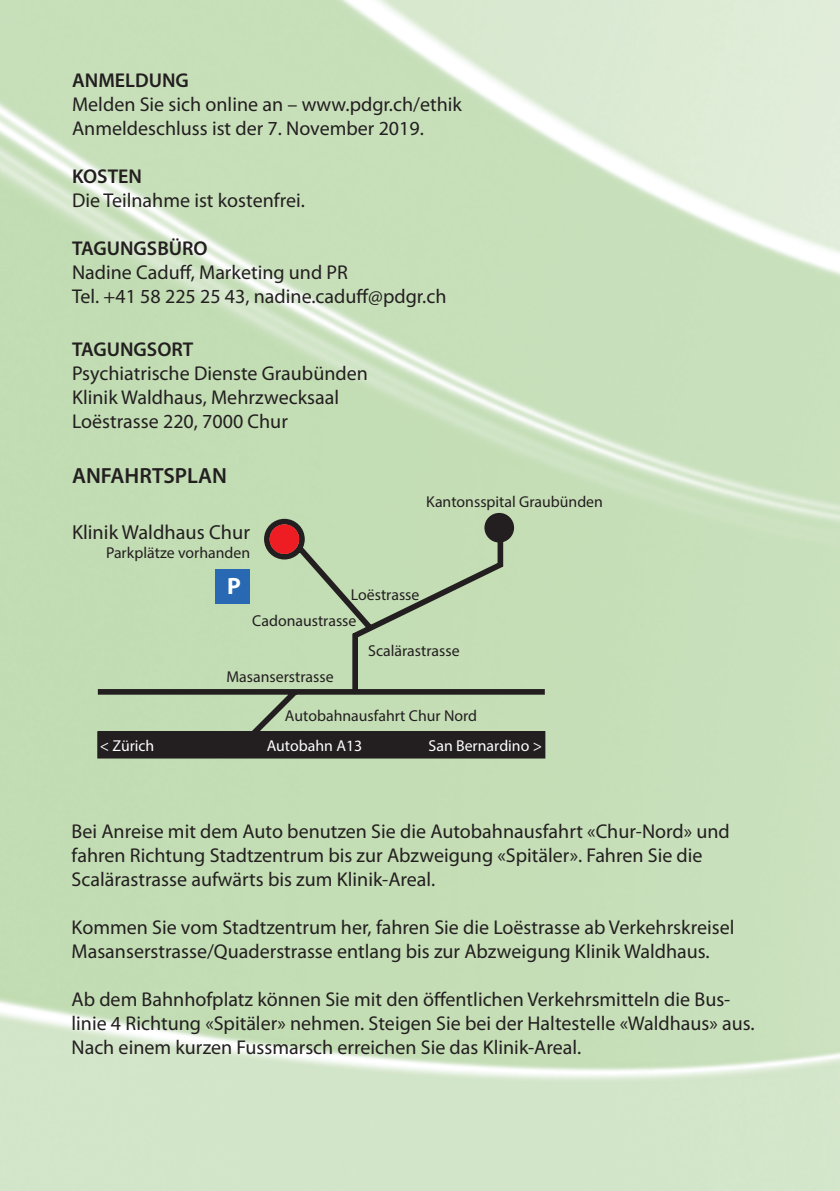
<style>
.page{position:relative;width:840px;height:1191px;background:#fff}
.page>*{position:absolute;margin:0;border:0;box-sizing:border-box;transform-origin:0 0}
.t1{font:700 23.6px "Myriad Pro";color:#fff}
.t2{font:600 22px "Myriad Pro";color:#231f20}
.t3{font:20.2px "Myriad Pro";color:#231f20}
.t4{font:20px/24px "Myriad Pro";color:#231f20}
.t5{font:600 20px "Myriad Pro";color:#231f20}
.t6{font:15.8px/26px "Myriad Pro";color:#231f20}
.t7{font:15.8px "Myriad Pro";color:#fff}
</style>
<div class="page">
<img style="left:0;top:0;width:839px;height:1191px">
<svg style="left:92px;top:516px;width:458px;height:242px;background:#a9be9c"></svg>
<div style="left:269px;top:524px;width:30px;height:30px;background:#ee1d23;border-radius:50%"></div>
<div style="left:484px;top:513px;width:30px;height:29px;background:#231f20;border-radius:50%"></div>
<div style="left:216px;top:569px;width:34px;height:35px;background:#2969b3"></div>
<p class="t5" style="left:72px;top:68px;width:118px">ANMELDUNG</p>
<p class="t4" style="left:72px;top:92px;width:391px">Melden Sie sich online an – www.pdgr.ch/ethik<br>Anmeldeschluss ist der 7. November 2019.</p>
<p class="t5" style="left:72px;top:164px;width:71px">KOSTEN</p>
<p class="t4" style="left:72px;top:188px;width:234px">Die Teilnahme ist kostenfrei.</p>
<p class="t5" style="left:72px;top:236px;width:137px">TAGUNGSBÜRO</p>
<p class="t4" style="left:72px;top:260px;width:375px">Nadine Caduff, Marketing und PR<br>Tel. +41 58 225 25 43, nadine.caduff@pdgr.ch</p>
<p class="t5" style="left:72px;top:336px;width:123px">TAGUNGSORT</p>
<p class="t4" style="left:72px;top:361px;width:297px">Psychiatrische Dienste Graubünden<br>Klinik Waldhaus, Mehrzwecksaal<br>Loëstrasse 220, 7000 Chur</p>
<p class="t2" style="left:72px;top:461px;width:156px">ANFAHRTSPLAN</p>
<p class="t3" style="left:72px;top:520px;width:179px">Klinik Waldhaus Chur</p>
<p class="t6" style="left:106px;top:539px;width:145px">Parkplätze vorhanden</p>
<p class="t1" style="left:227px;top:571px;width:15px">P</p>
<p class="t6" style="left:252px;top:581px;width:168px;text-indent:99px">Loëstrasse<br>Cadonaustrasse</p>
<p class="t6" style="left:426px;top:488px;width:178px">Kantonsspital Graubünden</p>
<p class="t6" style="left:226px;top:663px;width:108px">Masanserstrasse</p>
<p class="t6" style="left:368px;top:637px;width:93px">Scalärastrasse</p>
<p class="t6" style="left:285px;top:702px;width:193px">Autobahnausfahrt Chur Nord</p>
<p class="t7" style="left:266px;top:735px;width:97px">Autobahn A13</p>
<p class="t7" style="left:100px;top:735px;width:56px">&lt; Zürich</p>
<p class="t7" style="left:428px;top:735px;width:115px">San Bernardino &gt;</p>
<p class="t4" style="left:71px;top:819px;width:659px">Bei Anreise mit dem Auto benutzen Sie die Autobahnausfahrt «Chur-Nord» und fahren Richtung Stadtzentrum bis zur Abzweigung «Spitäler». Fahren Sie die<br>Scalärastrasse aufwärts bis zum Klinik-Areal.</p>
<p class="t4" style="left:71px;top:915px;width:664px">Kommen Sie vom Stadtzentrum her, fahren Sie die Loëstrasse ab Verkehrskreisel<br>Masanserstrasse/Quaderstrasse entlang bis zur Abzweigung Klinik Waldhaus.</p>
<p class="t4" style="left:71px;top:987px;width:684px">Ab dem Bahnhofplatz können Sie mit den öffentlichen Verkehrsmitteln die Bus&shy;linie 4 Richtung «Spitäler» nehmen. Steigen Sie bei der Haltestelle «Waldhaus» aus.<br>Nach einem kurzen Fussmarsch erreichen Sie das Klinik-Areal.</p>
</div>
